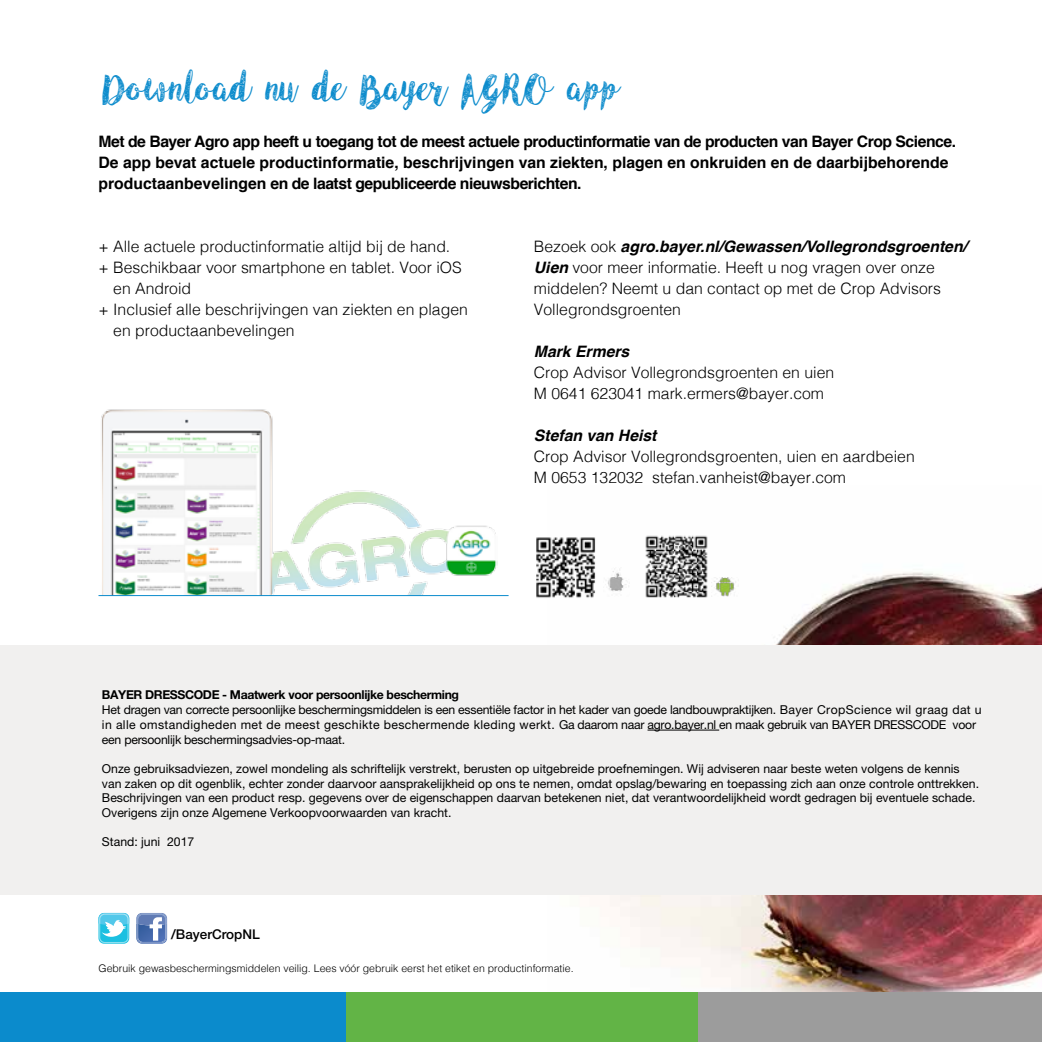
<style>
.page{position:relative;width:1042px;height:1042px;background:#fff}
.page>*{position:absolute;margin:0;border:0;box-sizing:border-box;transform-origin:0 0}
.t1{font:39.38px "Angeline Vintage";color:#0b8bcc}
.t2{font:300 15.75px/21px "Helvetica";color:#000}
.t3{font:700 15.75px/21px "Helvetica";letter-spacing:-.03em;color:#000}
.t4{font:italic 700 15.75px "Helvetica";color:#000}
.t5{font:500 13.47px "Helvetica Neue LT Pro";color:#000}
.t6{font:12.25px/14.7px "Helvetica Neue LT Pro";color:#000}
.t7{font:12.25px/14.7px "Helvetica Neue LT Pro";letter-spacing:-.02em;color:#000}
.t8{font:700 12.25px "Helvetica Neue LT Pro";letter-spacing:-.03em;color:#000}
.t9{font:300 10.5px "Helvetica";color:#000}
.s1{font-weight:700;font-style:italic}
</style>
<div class="page">
<img style="left:547px;top:572px;width:495px;height:420px">
<div style="left:0;top:645px;width:1042px;height:249px;background:#f1f0ef"></div>
<div style="left:698px;top:992px;width:344px;height:50px;background:#9c9c9c"></div>
<div style="left:346px;top:992px;width:352px;height:50px;background:#62b446"></div>
<div style="left:0;top:992px;width:346px;height:50px;background:#0b8bcc"></div>
<hr style="left:647px;top:730px;width:72px;height:1px;background:#000">
<svg style="left:98px;top:913px;width:31px;height:30px"></svg>
<svg style="left:136px;top:913px;width:31px;height:30px"></svg>
<img style="left:536px;top:537px;width:65px;height:65px">
<img style="left:642px;top:535px;width:68px;height:65px">
<img style="left:711px;top:577px;width:27px;height:19px">
<img style="left:603px;top:569px;width:26px;height:27px">
<img style="left:101px;top:409px;width:396px;height:186px">
<hr style="left:98px;top:595px;width:410px;height:1px;background:#0b8bcc">
<h1 class="t1" style="left:102px;top:62px;width:516px">Download nu de Bayer AGRO app</h1>
<p class="t3" style="left:98px;top:131px;width:859px">Met de Bayer Agro app heeft u toegang tot de meest actuele productinformatie van de producten van Bayer Crop Science.<br>De app bevat actuele productinformatie, beschrijvingen van ziekten, plagen en onkruiden en de daarbijbehorende productaanbevelingen en de laatst gepubliceerde nieuwsberichten.</p>
<p class="t2" style="left:98px;top:235px;width:353px">+ Alle actuele productinformatie altijd bij de hand.</p>
<p class="t2" style="left:98px;top:256px;width:365px">+ Beschikbaar voor smartphone en tablet. Voor iOS</p>
<p class="t2" style="left:113px;top:277px;width:79px">en Android</p>
<p class="t2" style="left:98px;top:298px;width:371px">+ Inclusief alle beschrijvingen van ziekten en plagen</p>
<p class="t2" style="left:113px;top:319px;width:183px">en productaanbevelingen</p>
<p class="t2" style="left:534px;top:235px;width:435px">Bezoek ook <span class="s1">agro.bayer.nl/Gewassen/Vollegrondsgroenten/ Uien</span> voor meer informatie. Heeft u nog vragen over onze middelen? Neemt u dan contact op met de Crop Advisors Vollegrondsgroenten</p>
<p class="t4" style="left:534px;top:338px;width:97px">Mark Ermers</p>
<p class="t2" style="left:534px;top:361px;width:302px">Crop Advisor Vollegrondsgroenten en uien<br>M 0641 623041 mark.ermers@bayer.com</p>
<p class="t4" style="left:534px;top:422px;width:124px">Stefan van Heist</p>
<p class="t2" style="left:534px;top:445px;width:382px">Crop Advisor Vollegrondsgroenten, uien en aardbeien<br>M 0653 132032 stefan.vanheist@bayer.com</p>
<p class="t8" style="left:102px;top:687px;width:359px">BAYER DRESSCODE - Maatwerk voor persoonlijke bescherming</p>
<p class="t7" style="left:102px;top:702px;width:881px">Het dragen van correcte persoonlijke beschermingsmiddelen is een essentiële factor in het kader van goede landbouwpraktijken. Bayer CropScience wil graag dat u in alle omstandigheden met de meest geschikte beschermende kleding werkt. Ga daarom naar agro.bayer.nl en maak gebruik van BAYER DRESSCODE voor een persoonlijk beschermingsadvies-op-maat.</p>
<p class="t6" style="left:102px;top:761px;width:878px">Onze gebruiksadviezen, zowel mondeling als schriftelijk verstrekt, berusten op uitgebreide proefnemingen. Wij adviseren naar beste weten volgens de kennis van zaken op dit ogenblik, echter zonder daarvoor aansprakelijkheid op ons te nemen, omdat opslag/bewaring en toepassing zich aan onze controle onttrekken.<br>Beschrijvingen van een product resp. gegevens over de eigenschappen daarvan betekenen niet, dat verantwoordelijkheid wordt gedragen bij eventuele schade.<br>Overigens zijn onze Algemene Verkoopvoorwaarden van kracht.</p>
<p class="t6" style="left:102px;top:834px;width:94px">Stand: juni 2017</p>
<p class="t5" style="left:171px;top:926px;width:90px">/BayerCropNL</p>
<p class="t9" style="left:98px;top:959px;width:476px">Gebruik gewasbeschermingsmiddelen veilig. Lees vóór gebruik eerst het etiket en productinformatie.</p>
</div>
